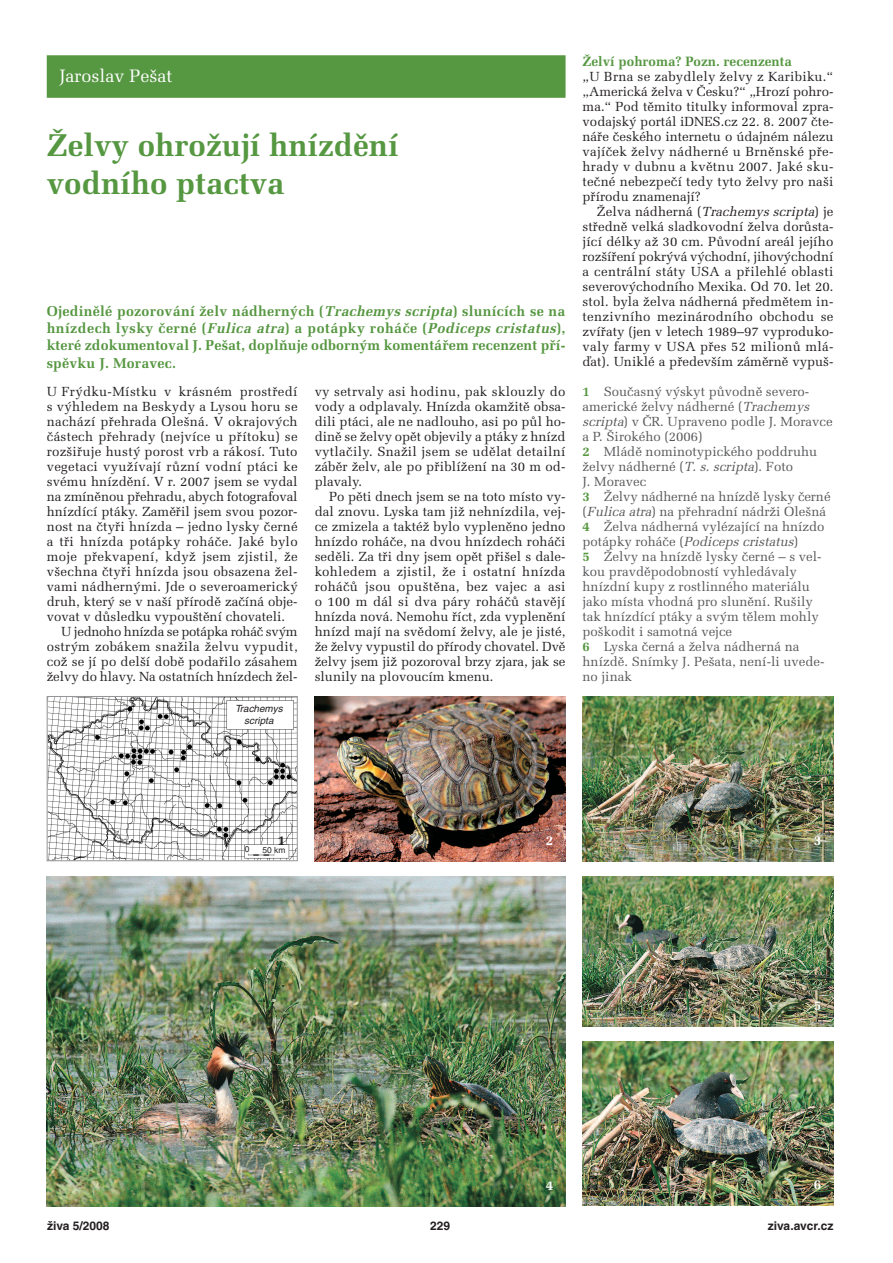
<style>
.page{position:relative;width:893px;height:1263px;background:#fff}
.page>*{position:absolute;margin:0;border:0;box-sizing:border-box;transform-origin:0 0}
.t1{font:700 31.5px/37.5px "Melior CE";color:#569741}
.t2{font:18px "Melior CE";color:#fff}
.t3{font:700 14.25px/17.2px "Melior CE";letter-spacing:.01em;color:#569741;text-align:justify}
.t4{font:700 13.5px "Melior CE";color:#569741}
.t5{font:700 13.5px "Melior CE";color:#fff}
.t6{font:700 13.5px "Melior CE";color:#231f20}
.t7{font:13.2px/15px "Melior CE";letter-spacing:.015em;color:#231f20;text-align:justify}
.t8{font:13.2px/15px "Melior CE";color:#57585a}
.t9{font:13.2px "Melior CE";letter-spacing:-.01em;color:#231f20}
.t10{font:13.2px "Melior CE";letter-spacing:-.005em;color:#231f20}
.t11{font:13.2px "Melior CE";letter-spacing:-.02em;color:#231f20}
.t12{font:700 12px "Helvetica CE";color:#231f20}
.t13{font:italic 9.9px/11.9px "Helvetica CE";color:#231f20;text-align:center}
.t14{font:8.4px "Helvetica CE";color:#231f20}
.s1{font-style:italic}
.s2{font-weight:700;color:#569741}
</style>
<div class="page">
<div style="left:47px;top:55px;width:519px;height:43px;background:#569741"></div>
<img style="left:583px;top:696px;width:250px;height:165px">
<img style="left:583px;top:877px;width:250px;height:149px">
<img style="left:583px;top:1041px;width:250px;height:164px">
<img style="left:315px;top:696px;width:251px;height:165px">
<img style="left:49px;top:698px;width:247px;height:161px">
<div style="left:47px;top:696px;width:251px;height:165px;border:1px solid #939598"></div>
<img style="left:47px;top:876px;width:519px;height:330px">
<h2 class="t2" style="left:60px;top:70px;width:114px">Jaroslav Pešat</h2>
<h1 class="t1" style="left:47px;top:130px;width:353px">Želvy ohrožují hnízdění vodního ptactva</h1>
<p class="t3" style="left:47px;top:304px;width:520px">Ojedinělé pozorování želv nádherných (<span class="s1">Trachemys scripta</span>) slunících se na hnízdech lysky černé (<span class="s1">Fulica atra</span>) a potápky roháče (<span class="s1">Podiceps cristatus</span>), které zdokumentoval J. Pešat, doplňuje odborným komentářem recenzent pří&shy;spěvku J. Moravec.</p>
<p class="t7" style="left:47px;top:386px;width:252px">U Frýdku-Místku v krásném prostředí</p>
<p class="t7" style="left:47px;top:401px;width:252px">s výhledem na Beskydy a Lysou horu se</p>
<p class="t7" style="left:47px;top:416px;width:252px">nachází přehrada Olešná. V okrajových</p>
<p class="t7" style="left:47px;top:431px;width:252px">částech přehrady (nejvíce u přítoku) se</p>
<p class="t7" style="left:47px;top:446px;width:252px">rozšiřuje hustý porost vrb a rákosí. Tuto</p>
<p class="t7" style="left:47px;top:461px;width:252px">vegetaci využívají různí vodní ptáci ke</p>
<p class="t7" style="left:47px;top:476px;width:252px">svému hnízdění. V r. 2007 jsem se vydal</p>
<p class="t9" style="left:47px;top:492px;width:252px">na zmíněnou přehradu, abych fotografoval</p>
<p class="t7" style="left:47px;top:506px;width:252px">hnízdící ptáky. Zaměřil jsem svou pozor-</p>
<p class="t7" style="left:47px;top:521px;width:252px">nost na čtyři hnízda – jedno lysky černé</p>
<p class="t7" style="left:47px;top:536px;width:252px">a tři hnízda potápky roháče. Jaké bylo</p>
<p class="t7" style="left:47px;top:551px;width:252px">moje překvapení, když jsem zjistil, že</p>
<p class="t7" style="left:47px;top:566px;width:252px">všechna čtyři hnízda jsou obsazena žel-</p>
<p class="t7" style="left:47px;top:581px;width:252px">vami nádhernými. Jde o severoamerický</p>
<p class="t7" style="left:47px;top:596px;width:252px">druh, který se v naší přírodě začíná obje-</p>
<p class="t7" style="left:47px;top:611px;width:240px">vovat v důsledku vypouštění chovateli.</p>
<p class="t11" style="left:61px;top:627px;width:238px">U jednoho hnízda se potápka roháč svým</p>
<p class="t7" style="left:47px;top:641px;width:252px">ostrým zobákem snažila želvu vypudit,</p>
<p class="t7" style="left:47px;top:656px;width:252px">což se jí po delší době podařilo zásahem</p>
<p class="t10" style="left:47px;top:672px;width:252px">želvy do hlavy. Na ostatních hnízdech žel-</p>
<p class="t13" style="left:235px;top:704px;width:49px">Trachemys scripta</p>
<p class="t7" style="left:315px;top:386px;width:252px">vy setrvaly asi hodinu, pak sklouzly do vody a odplavaly. Hnízda okamžitě obsa&shy;dili ptáci, ale ne nadlouho, asi po půl ho&shy;dině se želvy opět objevily a ptáky z hnízd vytlačily. Snažil jsem se udělat detailní záběr želv, ale po přiblížení na 30 m od&shy;plavaly.</p>
<p class="t7" style="left:315px;top:491px;width:252px;text-indent:14px">Po pěti dnech jsem se na toto místo vy&shy;dal znovu. Lyska tam již nehnízdila, vej&shy;ce zmizela a taktéž bylo vypleněno jedno hnízdo roháče, na dvou hnízdech roháči seděli. Za tři dny jsem opět přišel s dale&shy;kohledem a zjistil, že i ostatní hnízda roháčů jsou opuštěna, bez vajec a asi o 100 m dál si dva páry roháčů stavějí hnízda nová. Nemohu říct, zda vyplenění hnízd mají na svědomí želvy, ale je jisté, že želvy vypustil do přírody chovatel. Dvě želvy jsem již pozoroval brzy zjara, jak se slunily na plovoucím kmenu.</p>
<p class="t4" style="left:583px;top:57px;width:211px">Želví pohroma? Pozn. recenzenta</p>
<p class="t7" style="left:583px;top:71px;width:252px">„U Brna se zabydlely želvy z Karibiku.“ „Americká želva v Česku?“ „Hrozí pohro&shy;ma.“ Pod těmito titulky informoval zpra&shy;vodajský portál iDNES.cz 22. 8. 2007 čte&shy;náře českého internetu o údajném nálezu vajíček želvy nádherné u Brněnské pře&shy;hrady v dubnu a květnu 2007. Jaké sku&shy;tečné nebezpečí tedy tyto želvy pro naši přírodu znamenají?</p>
<p class="t7" style="left:583px;top:206px;width:252px;text-indent:14px">Želva nádherná (<span class="s1">Trachemysscripta</span>) je středně velká sladkovodní želva dorůsta&shy;jící délky až 30 cm. Původní areál jejího rozšíření pokrývá východní, jihovýchodní a centrální státy USA a přilehlé oblasti severovýchodního Mexika. Od 70. let 20. stol. byla želva nádherná předmětem in&shy;tenzivního mezinárodního obchodu se zvířaty (jen v letech 1989–97 vyproduko&shy;valy farmy v USA přes 52 milionů mlá&shy;ďat). Uniklé a především záměrně vypuš-</p>
<p class="t8" style="left:583px;top:386px;width:252px"><span class="s2">1</span> Současný výskyt původně severo&shy;americké želvy nádherné (<span class="s1">Trachemys scripta</span>) v ČR. Upraveno podle J. Moravce a P. Širokého (2006)<br><span class="s2">2</span> Mládě nominotypického poddruhu želvy nádherné (<span class="s1">T.s.scripta</span>). Foto<br>J. Moravec<br><span class="s2">3</span> Želvy nádherné na hnízdě lysky černé (<span class="s1">Fulicaatra</span>) na přehradní nádrži Olešná<br><span class="s2">4</span> Želva nádherná vylézající na hnízdo p o t á p ky r o h á č e ( <span class="s1">Podiceps cristatus</span>)<br><span class="s2">5</span> Želvy na hnízdě lysky černé – s vel&shy;kou pravděpodobností vyhledávaly hnízdní kupy z rostlinného materiálu jako místa vhodná pro slunění. Rušily tak hnízdící ptáky a svým tělem mohly poškodit i samotná vejce<br><span class="s2">6</span> Lyska černá a želva nádherná na hnízdě. Snímky J. Pešata, není-li uvede&shy;no jinak</p>
<p class="t6" style="left:278px;top:836px;width:9px">1</p>
<p class="t5" style="left:546px;top:836px;width:9px">2</p>
<p class="t14" style="left:245px;top:846px;width:6px">0</p>
<p class="t14" style="left:263px;top:847px;width:24px">50 km</p>
<p class="t5" style="left:814px;top:836px;width:9px">3</p>
<p class="t5" style="left:814px;top:1001px;width:9px">5</p>
<p class="t5" style="left:546px;top:1181px;width:9px">4</p>
<p class="t5" style="left:814px;top:1180px;width:9px">6</p>
<p class="t12" style="left:47px;top:1221px;width:64px">živa 5/2008</p>
<p class="t12" style="left:430px;top:1221px;width:22px">229</p>
<p class="t12" style="left:768px;top:1221px;width:67px">ziva.avcr.cz</p>
</div>
